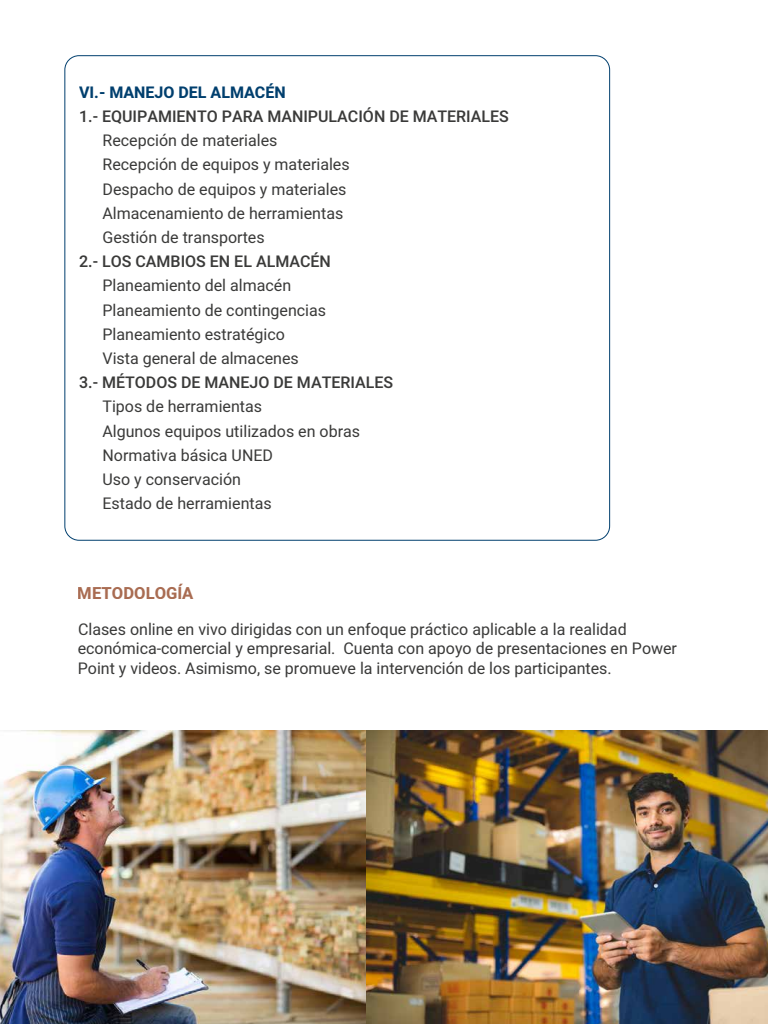
<style>
.page{position:relative;width:768px;height:1024px;background:#fff}
.page>*{position:absolute;margin:0;border:0;box-sizing:border-box;transform-origin:0 0}
.t1{font:700 16.6px "Heebo";color:#a96c52}
.t2{font:16px/24.2px "Heebo";color:#3a3a39}
.t3{font:500 16px "Heebo";color:#3a3a39}
.t4{font:700 16px "Heebo";color:#003f6e}
</style>
<div class="page">
<img style="left:0;top:730px;width:367px;height:294px">
<img style="left:367px;top:730px;width:401px;height:294px">
<p class="t4" style="left:79px;top:81px;width:208px">VI.- MANEJO DEL ALMACÉN</p>
<p class="t3" style="left:79px;top:105px;width:431px">1.- EQUIPAMIENTO PARA MANIPULACIÓN DE MATERIALES</p>
<p class="t2" style="left:103px;top:128px;width:249px">Recepción de materiales<br>Recepción de equipos y materiales<br>Despacho de equipos y materiales<br>Almacenamiento de herramientas<br>Gestión de transportes</p>
<p class="t3" style="left:79px;top:250px;width:253px">2.- LOS CAMBIOS EN EL ALMACÉN</p>
<p class="t2" style="left:103px;top:274px;width:225px">Planeamiento del almacén<br>Planeamiento de contingencias<br>Planeamiento estratégico<br>Vista general de almacenes</p>
<p class="t3" style="left:79px;top:371px;width:316px">3.- MÉTODOS DE MANEJO DE MATERIALES</p>
<p class="t2" style="left:103px;top:395px;width:259px">Tipos de herramientas<br>Algunos equipos utilizados en obras<br>Normativa básica UNED<br>Uso y conservación<br>Estado de herramientas</p>
<p class="t1" style="left:78px;top:581px;width:117px">METODOLOGÍA</p>
<p class="t2" style="left:78px;top:620px;width:601px;line-height:19.2px">Clases online en vivo dirigidas con un enfoque práctico aplicable a la realidad económica-comercial y empresarial. Cuenta con apoyo de presentaciones en Power<br>Point y videos. Asimismo, se promueve la intervención de los participantes.</p>
</div>
